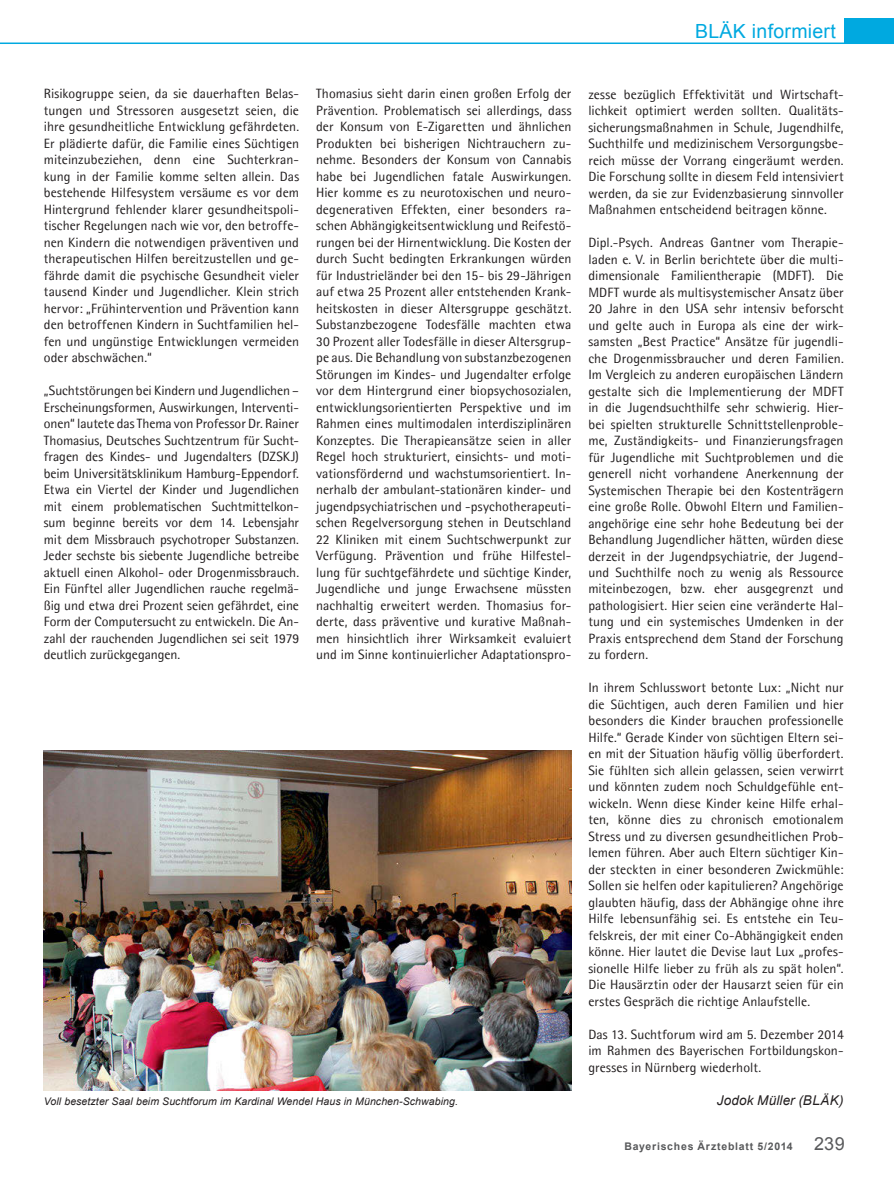
<style>
.page{position:relative;width:894px;height:1190px;background:#fff}
.page>*{position:absolute;margin:0;border:0;box-sizing:border-box;transform-origin:0 0}
.t1{font:19.5px "Arial";letter-spacing:.015em;color:#00a9e0}
.t2{font:13.5px/16.5px "Agfa Rotis Semisans";letter-spacing:.005em;color:#231f20;text-align:justify}
.t3{font:italic 13.5px "Arial";letter-spacing:.01em;color:#231f20}
.t4{font:italic 10.5px "Arial";letter-spacing:.01em;color:#231f20}
.t5{font:700 10.5px "Arial";letter-spacing:.075em;color:#58595b}
.s1{font-weight:400;font-size:18px}
</style>
<div class="page">
<hr style="left:0;top:43px;width:893px;height:1px;background:#00a9e0">
<div style="left:843px;top:18px;width:50px;height:26px;background:#00a9e0"></div>
<img style="left:44px;top:751px;width:527px;height:340px">
<h1 class="t1" style="left:695px;top:20px;width:142px">BLÄK informiert</h1>
<p class="t2" style="left:44px;top:85px;width:257px">Risikogruppe seien, da sie dauerhaften Belas&shy;tungen und Stressoren ausgesetzt seien, die ihre gesundheitliche Entwicklung gefährdeten.<br>Er plädierte dafür, die Familie eines Süchtigen miteinzubeziehen, denn eine Suchterkran&shy;kung in der Familie komme selten allein. Das bestehende Hilfesystem versäume es vor dem Hintergrund fehlender klarer gesundheitspoli&shy;tischer Regelungen nach wie vor, den betroffe&shy;nen Kindern die notwendigen präventiven und therapeutischen Hilfen bereitzustellen und ge&shy;fährde damit die psychische Gesundheit vieler tausend Kinder und Jugendlicher. Klein strich hervor: „Frühintervention und Prävention kann den betroffenen Kindern in Suchtfamilien hel&shy;fen und ungünstige Entwicklungen vermeiden oder abschwächen.“</p>
<p class="t2" style="left:44px;top:382px;width:257px">„Suchtstörungen bei Kindern und Jugendlichen – Erscheinungsformen, Auswirkungen, Interventi&shy;onen“ lautete das Thema von Professor Dr. Rainer Thomasius, Deutsches Suchtzentrum für Sucht&shy;fragen des Kindes- und Jugendalters (DZSKJ) beim Universitätsklinikum Hamburg-Eppendorf.<br>Etwa ein Viertel der Kinder und Jugendlichen mit einem problematischen Suchtmittelkon&shy;sum beginne bereits vor dem 14. Lebensjahr mit dem Missbrauch psychotroper Substanzen.<br>Jeder sechste bis siebente Jugendliche betreibe aktuell einen Alkohol- oder Drogenmissbrauch.<br>Ein Fünftel aller Jugendlichen rauche regelmä&shy;ßig und etwa drei Prozent seien gefährdet, eine Form der Computersucht zu entwickeln. Die An&shy;zahl der rauchenden Jugendlichen sei seit 1979 deutlich zurückgegangen.</p>
<p class="t2" style="left:316px;top:85px;width:257px">Thomasius sieht darin einen großen Erfolg der Prävention. Problematisch sei allerdings, dass der Konsum von E-Zigaretten und ähnlichen Produkten bei bisherigen Nichtrauchern zu&shy;nehme. Besonders der Konsum von Cannabis habe bei Jugendlichen fatale Auswirkungen.<br>Hier komme es zu neurotoxischen und neuro&shy;degenerativen Effekten, einer besonders ra&shy;schen Abhängigkeitsentwicklung und Reifestö&shy;rungen bei der Hirnentwicklung. Die Kosten der durch Sucht bedingten Erkrankungen würden für Industrieländer bei den 15- bis 29-Jährigen auf etwa 25 Prozent aller entstehenden Krank&shy;heitskosten in dieser Altersgruppe geschätzt.<br>Substanzbezogene Todesfälle machten etwa 30 Prozent aller Todesfälle in dieser Altersgrup&shy;pe aus. Die Behandlung von substanzbezogenen Störungen im Kindes- und Jugendalter erfolge vor dem Hintergrund einer biopsychosozialen, entwicklungsorientierten Perspektive und im Rahmen eines multimodalen interdisziplinären Konzeptes. Die Therapieansätze seien in aller Regel hoch strukturiert, einsichts- und moti&shy;vationsfördernd und wachstumsorientiert. In&shy;nerhalb der ambulant-stationären kinder- und jugendpsychiatrischen und -psychotherapeuti&shy;schen Regelversorgung stehen in Deutschland 22 Kliniken mit einem Suchtschwerpunkt zur Verfügung. Prävention und frühe Hilfestel&shy;lung für suchtgefährdete und süchtige Kinder, Jugendliche und junge Erwachsene müssten nachhaltig erweitert werden. Thomasius for&shy;derte, dass präventive und kurative Maßnah&shy;men hinsichtlich ihrer Wirksamkeit evaluiert und im Sinne kontinuierlicher Adaptationspro-</p>
<p class="t4" style="left:44px;top:1096px;width:415px">Voll besetzter Saal beim Suchtforum im Kardinal Wendel Haus in München-Schwabing.</p>
<p class="t2" style="left:588px;top:86px;width:257px">zesse bezüglich Effektivität und Wirtschaft&shy;lichkeit optimiert werden sollten. Qualitäts&shy;sicherungsmaßnahmen in Schule, Jugendhilfe, Suchthilfe und medizinischem Versorgungsbe&shy;reich müsse der Vorrang eingeräumt werden.<br>Die Forschung sollte in diesem Feld intensiviert werden, da sie zur Evidenzbasierung sinnvoller Maßnahmen entscheidend beitragen könne.</p>
<p class="t2" style="left:588px;top:234px;width:257px">Dipl.-Psych. Andreas Gantner vom Therapie&shy;laden e. V. in Berlin berichtete über die multi&shy;dimensionale Familientherapie (MDFT). Die MDFT wurde als multisystemischer Ansatz über 20 Jahre in den USA sehr intensiv beforscht und gelte auch in Europa als eine der wirk&shy;samsten „Best Practice“ Ansätze für jugendli&shy;che Drogenmissbraucher und deren Familien.<br>Im Vergleich zu anderen europäischen Ländern gestalte sich die Implementierung der MDFT in die Jugendsuchthilfe sehr schwierig. Hier&shy;bei spielten strukturelle Schnittstellenproble&shy;me, Zuständigkeits- und Finanzierungsfragen für Jugendliche mit Suchtproblemen und die generell nicht vorhandene Anerkennung der Systemischen Therapie bei den Kostenträgern eine große Rolle. Obwohl Eltern und Familien&shy;angehörige eine sehr hohe Bedeutung bei der Behandlung Jugendlicher hätten, würden diese derzeit in der Jugendpsychiatrie, der Jugend&shy;und Suchthilfe noch zu wenig als Ressource miteinbezogen, bzw. eher ausgegrenzt und pathologisiert. Hier seien eine veränderte Hal&shy;tung und ein systemisches Umdenken in der Praxis entsprechend dem Stand der Forschung zu fordern.</p>
<p class="t2" style="left:588px;top:680px;width:257px">In ihrem Schlusswort betonte Lux: „Nicht nur die Süchtigen, auch deren Familien und hier besonders die Kinder brauchen professionelle Hilfe.“ Gerade Kinder von süchtigen Eltern sei&shy;en mit der Situation häufig völlig überfordert.<br>Sie fühlten sich allein gelassen, seien verwirrt und könnten zudem noch Schuldgefühle ent&shy;wickeln. Wenn diese Kinder keine Hilfe erhal&shy;ten, könne dies zu chronisch emotionalem Stress und zu diversen gesundheitlichen Prob&shy;lemen führen. Aber auch Eltern süchtiger Kin&shy;der steckten in einer besonderen Zwickmühle:<br>Sollen sie helfen oder kapitulieren? Angehörige glaubten häufig, dass der Abhängige ohne ihre Hilfe lebensunfähig sei. Es entstehe ein Teu&shy;felskreis, der mit einer Co-Abhängigkeit enden könne. Hier lautet die Devise laut Lux „profes&shy;sionelle Hilfe lieber zu früh als zu spät holen“.<br>Die Hausärztin oder der Hausarzt seien für ein erstes Gespräch die richtige Anlaufstelle.</p>
<p class="t2" style="left:588px;top:1026px;width:257px">Das 13. Suchtforum wird am 5. Dezember 2014 im Rahmen des Bayerischen Fortbildungskon&shy;gresses in Nürnberg wiederholt.</p>
<p class="t3" style="left:716px;top:1093px;width:128px">Jodok Müller (BLÄK)</p>
<p class="t5" style="left:624px;top:1140px;width:222px">Bayerisches Ärzteblatt 5/2014 <span class="s1">239</span></p>
</div>
